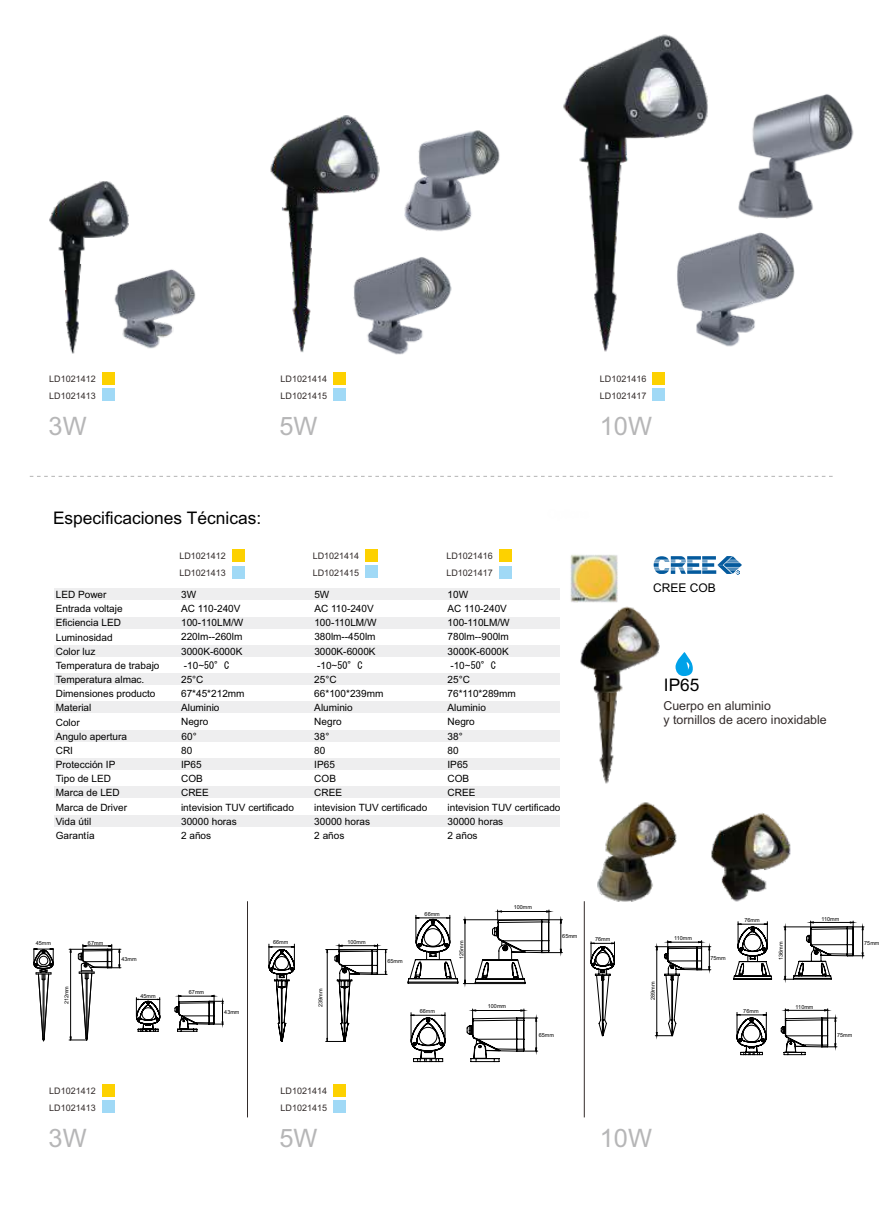
<style>
.page{position:relative;width:893px;height:1212px;background:#fff}
.page>*{position:absolute;margin:0;border:0;box-sizing:border-box;transform-origin:0 0}
.t1{font:25.35px "Arial";color:#b6b6b7}
.t2{font:17.4px "Arial Unicode MS";color:#000}
.t3{font:17.4px "Arial";color:#000}
.t4{font:12.45px/13.8px "Arial";color:#332c2b}
.t5{font:12px "Arial";color:#000}
.t6{font:10.05px/14.1px "Arial";color:#000}
.t7{font:10.05px "MS Gothic";color:#000}
.t8{font:9px/16.6px "Arial";color:#332c2b}
.t9{font:5.55px "Arial";color:#000}
.s1{font-family:"Arial"}
.s2{font-family:"Arial Unicode MS"}
</style>
<div class="page">
<div style="left:54px;top:588px;width:506px;height:12px;background:#eeeeef"></div>
<div style="left:54px;top:617px;width:506px;height:11px;background:#eeeeef"></div>
<div style="left:54px;top:645px;width:506px;height:11px;background:#eeeeef"></div>
<div style="left:54px;top:673px;width:506px;height:12px;background:#eeeeef"></div>
<div style="left:54px;top:702px;width:506px;height:11px;background:#eeeeef"></div>
<div style="left:54px;top:730px;width:506px;height:11px;background:#eeeeef"></div>
<div style="left:54px;top:758px;width:506px;height:12px;background:#eeeeef"></div>
<div style="left:54px;top:786px;width:506px;height:12px;background:#eeeeef"></div>
<div style="left:54px;top:815px;width:506px;height:11px;background:#eeeeef"></div>
<img style="left:563px;top:34px;width:145px;height:318px">
<img style="left:570px;top:555px;width:48px;height:48px">
<svg style="left:654px;top:556px;width:88px;height:18px"></svg>
<svg style="left:675px;top:652px;width:18px;height:24px"></svg>
<svg style="left:30px;top:476px;width:803px;height:1px"></svg>
<svg style="left:69px;top:944px;width:52px;height:97px"></svg>
<svg style="left:34px;top:948px;width:20px;height:93px"></svg>
<svg style="left:174px;top:995px;width:50px;height:37px"></svg>
<svg style="left:136px;top:997px;width:24px;height:35px"></svg>
<svg style="left:268px;top:944px;width:27px;height:98px"></svg>
<svg style="left:326px;top:944px;width:61px;height:98px"></svg>
<svg style="left:467px;top:1009px;width:71px;height:53px"></svg>
<svg style="left:411px;top:1013px;width:35px;height:49px"></svg>
<svg style="left:591px;top:942px;width:24px;height:94px"></svg>
<svg style="left:655px;top:940px;width:56px;height:96px"></svg>
<svg style="left:781px;top:1009px;width:56px;height:46px"></svg>
<svg style="left:736px;top:1012px;width:31px;height:43px"></svg>
<svg style="left:784px;top:921px;width:80px;height:59px"></svg>
<svg style="left:733px;top:922px;width:39px;height:58px"></svg>
<svg style="left:407px;top:910px;width:155px;height:74px"></svg>
<img style="left:130px;top:269px;width:66px;height:80px">
<img style="left:404px;top:130px;width:96px;height:102px">
<img style="left:380px;top:257px;width:72px;height:98px">
<img style="left:739px;top:94px;width:115px;height:116px">
<img style="left:628px;top:210px;width:184px;height:142px">
<div style="left:102px;top:372px;width:12px;height:13px;background:#fdd100"></div>
<div style="left:102px;top:389px;width:12px;height:12px;background:#a0d9f6"></div>
<div style="left:333px;top:372px;width:13px;height:13px;background:#fdd100"></div>
<div style="left:333px;top:389px;width:13px;height:12px;background:#a0d9f6"></div>
<div style="left:652px;top:372px;width:13px;height:13px;background:#fdd100"></div>
<div style="left:652px;top:389px;width:13px;height:12px;background:#a0d9f6"></div>
<img style="left:270px;top:115px;width:110px;height:238px">
<img style="left:49px;top:181px;width:81px;height:173px">
<hr style="left:247px;top:901px;width:1px;height:216px;background:#332c2b">
<hr style="left:584px;top:901px;width:1px;height:216px;background:#332c2b">
<div style="left:102px;top:1084px;width:12px;height:12px;background:#fdd100"></div>
<div style="left:102px;top:1100px;width:12px;height:13px;background:#a0d9f6"></div>
<div style="left:333px;top:1084px;width:13px;height:12px;background:#fdd100"></div>
<div style="left:333px;top:1100px;width:13px;height:13px;background:#a0d9f6"></div>
<div style="left:499px;top:549px;width:12px;height:13px;background:#fdd100"></div>
<div style="left:499px;top:566px;width:12px;height:13px;background:#a0d9f6"></div>
<div style="left:232px;top:549px;width:12px;height:13px;background:#fdd100"></div>
<div style="left:232px;top:566px;width:12px;height:12px;background:#a0d9f6"></div>
<div style="left:365px;top:549px;width:13px;height:13px;background:#fdd100"></div>
<div style="left:365px;top:566px;width:13px;height:12px;background:#a0d9f6"></div>
<img style="left:597px;top:802px;width:80px;height:100px">
<img style="left:711px;top:812px;width:80px;height:90px">
<img style="left:578px;top:602px;width:82px;height:182px">
<p class="t8" style="left:49px;top:371px;width:48px">LD1021412<br>LD1021413</p>
<p class="t8" style="left:281px;top:371px;width:48px">LD1021414<br>LD1021415</p>
<h1 class="t1" style="left:49px;top:416px;width:40px">3W</h1>
<h1 class="t1" style="left:279px;top:416px;width:40px">5W</h1>
<p class="t8" style="left:600px;top:371px;width:48px">LD1021416<br>LD1021417</p>
<h1 class="t1" style="left:600px;top:416px;width:54px">10W</h1>
<h2 class="t2" style="left:53px;top:511px;width:210px">Especificaciones Técnicas:</h2>
<p class="t6" style="left:56px;top:588px;width:105px">LED Power<br>Entrada voltaje<br>Eficiencia LED<br>Luminosidad<br>Color luz<br>Temperatura de trabajo<br>Temperatura almac.<br>Dimensiones producto<br>Material<br>Color<br>Angulo apertura<br>CRI<br>Protección IP<br>Tipo de LED<br>Marca de LED<br>Marca de Driver<br>Vida útil<br>Garantía</p>
<p class="t8" style="left:179px;top:549px;width:48px">LD1021412<br>LD1021413</p>
<p class="t8" style="left:313px;top:548px;width:48px">LD1021414<br>LD1021415</p>
<p class="t6" style="left:181px;top:588px;width:64px">3W<br>AC 110-240V<br>100-110LM/W<br>220lm--260lm<br>3000K-6000K</p>
<p class="t7" style="left:184px;top:660px;width:47px"><span class="s1">-10</span><span class="s2">∼</span>50°C</p>
<p class="t6" style="left:181px;top:673px;width:114px">25°C<br>67*45*212mm<br>Aluminio<br>Negro<br>60°<br>80<br>IP65<br>COB<br>CREE<br>intevision TUV certificado<br>30000 horas<br>2 años</p>
<p class="t6" style="left:314px;top:588px;width:64px">5W<br>AC 110-240V<br>100-110LM/W<br>380lm--450lm<br>3000K-6000K</p>
<p class="t7" style="left:317px;top:660px;width:47px"><span class="s1">-10</span><span class="s2">∼</span>50°C</p>
<p class="t6" style="left:314px;top:673px;width:114px">25°C<br>66*100*239mm<br>Aluminio<br>Negro<br>38°<br>80<br>IP65<br>COB<br>CREE<br>intevision TUV certificado<br>30000 horas<br>2 años</p>
<p class="t8" style="left:446px;top:549px;width:48px">LD1021416<br>LD1021417</p>
<p class="t6" style="left:448px;top:588px;width:64px">10W<br>AC 110-240V<br>100-110LM/W<br>780lm--900lm<br>3000K-6000K</p>
<p class="t7" style="left:450px;top:660px;width:47px"><span class="s1">-10</span><span class="s2">∼</span>50°C</p>
<p class="t6" style="left:447px;top:673px;width:114px">25°C<br>76*110*289mm<br>Aluminio<br>Negro<br>38°<br>80<br>IP65<br>COB<br>CREE<br>intevision TUV certificado<br>30000 horas<br>2 años</p>
<p class="t5" style="left:653px;top:583px;width:64px">CREE COB</p>
<h2 class="t3" style="left:664px;top:678px;width:37px">IP65</h2>
<p class="t4" style="left:663px;top:700px;width:165px">Cuerpo en aluminio<br>y tornillos de acero inoxidable</p>
<p class="t9" style="left:36px;top:941px;width:17px">45mm</p>
<p class="t9" style="left:64px;top:1004px;width:20px;rotate:-90deg">212mm</p>
<p class="t9" style="left:88px;top:941px;width:17px">67mm</p>
<p class="t9" style="left:121px;top:957px;width:17px">43mm</p>
<p class="t9" style="left:140px;top:993px;width:17px">45mm</p>
<p class="t9" style="left:189px;top:990px;width:17px">67mm</p>
<p class="t9" style="left:224px;top:1010px;width:17px">43mm</p>
<p class="t9" style="left:273px;top:940px;width:17px">66mm</p>
<p class="t9" style="left:514px;top:904px;width:20px">100mm</p>
<p class="t9" style="left:425px;top:912px;width:17px">66mm</p>
<p class="t9" style="left:744px;top:918px;width:17px">76mm</p>
<p class="t9" style="left:821px;top:916px;width:19px">110mm</p>
<p class="t9" style="left:347px;top:940px;width:20px">100mm</p>
<p class="t9" style="left:387px;top:959px;width:17px">65mm</p>
<p class="t9" style="left:460px;top:959px;width:20px;rotate:-90deg">125mm</p>
<p class="t9" style="left:562px;top:934px;width:17px">65mm</p>
<p class="t9" style="left:595px;top:937px;width:17px">76mm</p>
<p class="t9" style="left:674px;top:936px;width:19px">110mm</p>
<p class="t9" style="left:710px;top:955px;width:17px">75mm</p>
<p class="t9" style="left:779px;top:960px;width:20px;rotate:-90deg">136mm</p>
<p class="t9" style="left:864px;top:941px;width:17px">75mm</p>
<p class="t9" style="left:318px;top:1007px;width:20px;rotate:-90deg">239mm</p>
<p class="t9" style="left:651px;top:1000px;width:20px;rotate:-90deg">289mm</p>
<p class="t9" style="left:488px;top:1003px;width:20px">100mm</p>
<p class="t9" style="left:420px;top:1009px;width:17px">66mm</p>
<p class="t9" style="left:743px;top:1009px;width:17px">76mm</p>
<p class="t9" style="left:796px;top:1005px;width:19px">110mm</p>
<p class="t9" style="left:539px;top:1032px;width:17px">65mm</p>
<p class="t9" style="left:837px;top:1032px;width:17px">75mm</p>
<p class="t8" style="left:49px;top:1083px;width:48px">LD1021412<br>LD1021413</p>
<p class="t8" style="left:281px;top:1083px;width:48px">LD1021414<br>LD1021415</p>
<h1 class="t1" style="left:49px;top:1128px;width:40px">3W</h1>
<h1 class="t1" style="left:279px;top:1128px;width:40px">5W</h1>
<h1 class="t1" style="left:600px;top:1128px;width:54px">10W</h1>
</div>
